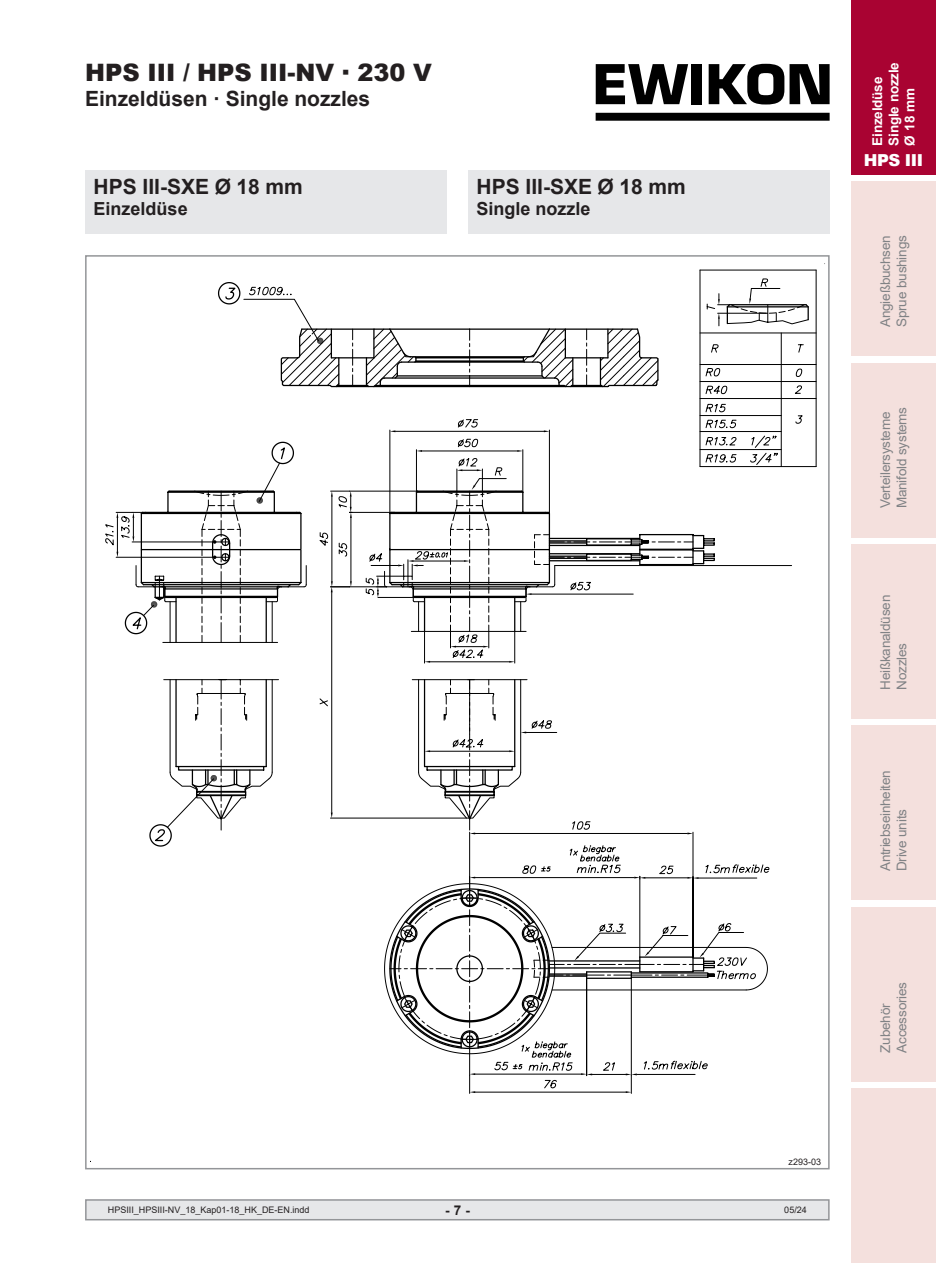
<style>
.page{position:relative;width:936px;height:1263px;background:#fff}
.page>*{position:absolute;margin:0;border:0;box-sizing:border-box;transform-origin:0 0}
.t1{font:900 24px "Arial";color:#231f20}
.Arial-14pt-fett{font:700 21px "Arial";color:#231f20}
.t2{font:700 18px "Arial";color:#231f20}
.t3{font:900 16.5px "Arial";letter-spacing:-.025em;color:#fff}
.t4{font:13.5px/16.2px "Arial";letter-spacing:-.015em;color:#808285}
.t5{font:700 13.5px/16.2px "Arial";letter-spacing:-.015em;color:#fff}
.t6{font:700 13.5px "Arial";color:#231f20}
.t7{font:9px "Arial";color:#231f20}
</style>
<div class="page">
<div style="left:85px;top:1199px;width:744px;height:21px;background:#e6e7e9;border:2px solid #939598"></div>
<div style="left:850px;top:0;width:85px;height:174px;background:#a90332"></div>
<div style="left:850px;top:181px;width:85px;height:175px;background:#f4e0dd"></div>
<div style="left:850px;top:363px;width:85px;height:174px;background:#f4e0dd"></div>
<div style="left:850px;top:544px;width:85px;height:175px;background:#f4e0dd"></div>
<div style="left:850px;top:907px;width:85px;height:174px;background:#f4e0dd"></div>
<div style="left:850px;top:1089px;width:85px;height:174px;background:#f4e0dd"></div>
<div style="left:850px;top:726px;width:85px;height:174px;background:#f4e0dd"></div>
<div style="left:595px;top:113px;width:234px;height:8px;background:#000"></div>
<svg style="left:595px;top:64px;width:93px;height:40px"></svg>
<div style="left:691px;top:64px;width:10px;height:40px;background:#000"></div>
<svg style="left:708px;top:64px;width:121px;height:40px"></svg>
<svg style="left:116px;top:270px;width:700px;height:824px"></svg>
<div style="left:85px;top:170px;width:361px;height:64px;background:#e6e7e9"></div>
<div style="left:468px;top:170px;width:361px;height:64px;background:#e6e7e9"></div>
<h1 class="t1" style="left:85px;top:55px;width:348px">HPS III / HPS III-NV ∙ 230 V</h1>
<h2 class="Arial-14pt-fett" style="left:85px;top:84px;width:287px">Einzeldüsen · Single nozzles</h2>
<p class="Arial-14pt-fett" style="left:94px;top:172px;width:211px">HPS III-SXE Ø 18 mm</p>
<p class="t2" style="left:94px;top:196px;width:96px">Einzeldüse</p>
<p class="Arial-14pt-fett" style="left:476px;top:172px;width:211px">HPS III-SXE Ø 18 mm</p>
<p class="t2" style="left:476px;top:196px;width:116px">Single nozzle</p>
<p class="t5" style="left:869px;top:146px;width:85px;rotate:-90deg">Einzeldüse<br>Single nozzle<br>Ø 18 mm</p>
<p class="t3" style="left:863px;top:148px;width:61px">HPS III</p>
<p class="t4" style="left:877px;top:327px;width:93px;rotate:-90deg">Angießbuchsen<br>Sprue bushings</p>
<p class="t4" style="left:877px;top:508px;width:103px;rotate:-90deg">Verteilersysteme<br>Manifold systems</p>
<p class="t4" style="left:877px;top:690px;width:96px;rotate:-90deg">Heißkanaldüsen<br>Nozzles</p>
<p class="t4" style="left:877px;top:871px;width:103px;rotate:-90deg">Antriebseinheiten<br>Drive units</p>
<p class="t7" style="left:788px;top:1155px;width:34px">z293-03</p>
<p class="t7" style="left:108px;top:1204px;width:203px">HPSIII_HPSIII-NV_18_Kap01-18_HK_DE-EN.indd</p>
<p class="t6" style="left:445px;top:1200px;width:26px">- 7 -</p>
<p class="t7" style="left:784px;top:1204px;width:24px">05/24</p>
<p class="t4" style="left:877px;top:1053px;width:72px;rotate:-90deg">Zubehör<br>Accessories</p>
</div>
